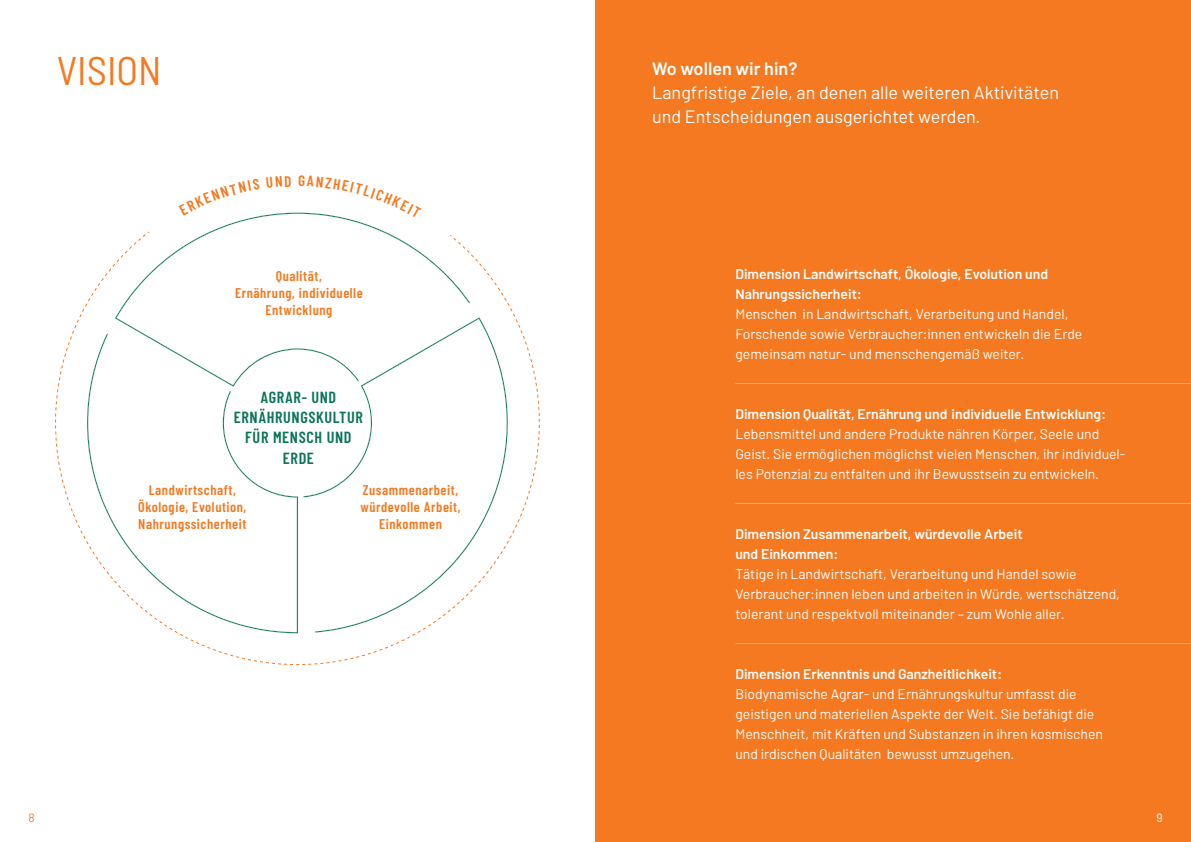
<style>
.page{position:relative;width:1191px;height:842px;background:#fff}
.page>*{position:absolute;margin:0;border:0;box-sizing:border-box;transform-origin:0 0}
.t1{font:semi-condensed 40px "Barlow";color:#f47921}
.t2{font:18px/24px "Barlow";color:#fff}
.t3{font:600 18px "Barlow";color:#fff}
.t4{font:600 16.2px/20.2px "Barlow Condensed";letter-spacing:.04em;color:#0b7558;text-align:center}
.t5{font:600 14.1px/17px "Barlow Condensed";letter-spacing:.04em;color:#f47921;text-align:center}
.t6{font:14px/20px "Barlow";color:#fff}
.t7{font:600 14px/20px "Barlow";color:#fff}
.t8{font:12px "Barlow";color:#f47921}
.t9{font:12px "Barlow";color:#fff}
</style>
<div class="page">
<div style="left:595px;top:0;width:596px;height:842px;background:#f47921"></div>
<svg style="left:55px;top:254px;width:485px;height:411px"></svg>
<svg style="left:87px;top:334px;width:211px;height:299px"></svg>
<svg style="left:303px;top:317px;width:207px;height:316px"></svg>
<svg style="left:115px;top:212px;width:355px;height:175px"></svg>
<hr style="left:735px;top:383px;width:456px;height:1px;background:#fff">
<hr style="left:735px;top:503px;width:456px;height:1px;background:#fff">
<hr style="left:735px;top:643px;width:456px;height:1px;background:#fff">
<svg style="left:179px;top:212px;width:81px;height:3px"></svg>
<svg style="left:299px;top:212px;width:123px;height:6px"></svg>
<h1 class="t1" style="left:57px;top:45px;width:106px">VISION</h1>
<p class="t3" style="left:652px;top:57px;width:147px">Wo wollen wir hin?</p>
<p class="t2" style="left:652px;top:80px;width:408px">Langfristige Ziele, an denen alle weiteren Aktivitäten und Entscheidungen ausgerichtet werden.</p>
<p class="t5" style="left:235px;top:267px;width:129px">Qualität,<br>Ernährung, individuelle<br>Entwicklung</p>
<p class="t4" style="left:234px;top:387px;width:131px">AGRAR- UND<br>ERNÄHRUNGSKULTUR<br>FÜR MENSCH UND<br>ERDE</p>
<p class="t5" style="left:138px;top:481px;width:110px">Landwirtschaft,<br>Ökologie, Evolution,<br>Nahrungssicherheit</p>
<p class="t5" style="left:360px;top:481px;width:102px">Zusammenarbeit, würdevolle Arbeit,<br>Einkommen</p>
<p class="t7" style="left:735px;top:263px;width:314px">Dimension Landwirtschaft, Ökologie, Evolution und<br>Nahrungssicherheit:</p>
<p class="t6" style="left:735px;top:303px;width:348px">Menschen in Landwirtschaft, Verarbeitung und Handel,<br>Forschende sowie Verbraucher:innen entwickeln die Erde gemeinsam natur- und menschengemäß weiter.</p>
<p class="t7" style="left:735px;top:404px;width:372px">Dimension Qualität, Ernährung und individuelle Entwicklung:</p>
<p class="t6" style="left:735px;top:423px;width:391px">Lebensmittel und andere Produkte nähren Körper, Seele und<br>Geist. Sie ermöglichen möglichst vielen Menschen, ihr individuel&shy;les Potenzial zu entfalten und ihr Bewusstsein zu entwickeln.</p>
<p class="t7" style="left:735px;top:524px;width:289px">Dimension Zusammenarbeit, würdevolle Arbeit und Einkommen:</p>
<p class="t6" style="left:735px;top:563px;width:386px">Tätige in Landwirtschaft, Verarbeitung und Handel sowie<br>Verbraucher:innen leben und arbeiten in Würde, wertschätzend, tolerant und respektvoll miteinander – zum Wohle aller.</p>
<p class="t7" style="left:735px;top:664px;width:268px">Dimension Erkenntnis und Ganzheitlichkeit:</p>
<p class="t6" style="left:735px;top:683px;width:369px">Biodynamische Agrar- und Ernährungskultur umfasst die geistigen und materiellen Aspekte der Welt. Sie befähigt die Menschheit, mit Kräften und Substanzen in ihren kosmischen und irdischen Qualitäten bewusst umzugehen.</p>
<p class="t8" style="left:28px;top:810px;width:8px">8</p>
<p class="t9" style="left:1156px;top:810px;width:8px">9</p>
</div>
